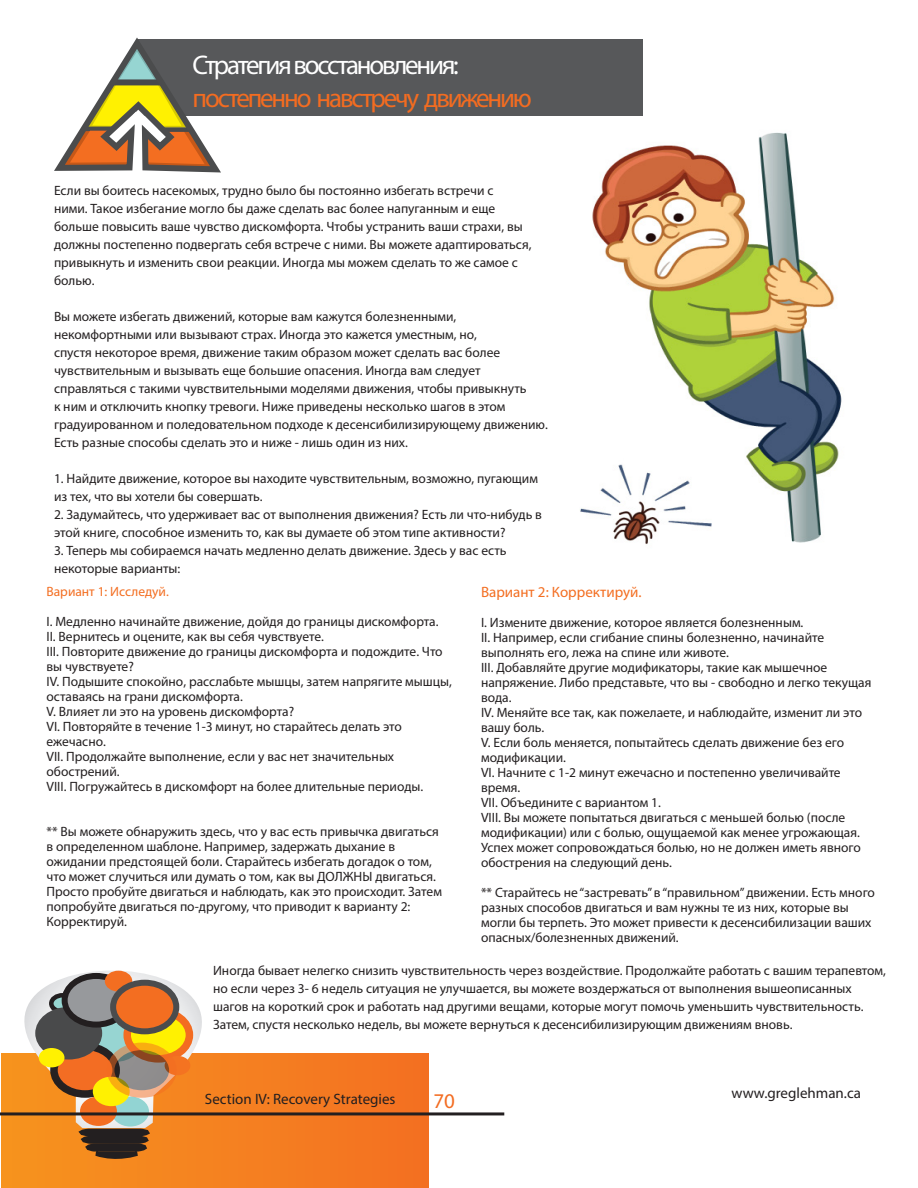
<style>
.page{position:relative;width:918px;height:1188px;background:#fff}
.page>*{position:absolute;margin:0;border:0;box-sizing:border-box;transform-origin:0 0}
.heading_4{font:27px "Myriad Pro";letter-spacing:-.08em;color:#f36c21}
.heading_4-2{font:27px "Myriad Pro";letter-spacing:-.08em;color:#fff}
.t1{font:21px "Myriad Pro";color:#f36c21}
.t2{font:15px "Myriad Pro";color:#231f20}
.t3{font:15px "Myriad Pro";color:#f36e21}
.t4{font:13.5px/15px "Myriad Pro";color:#231f20}
.t5{font:13.5px "Myriad Pro";color:#f36e21}
</style>
<div class="page">
<div style="left:1px;top:1053px;width:427px;height:135px;background:linear-gradient(to right,#f7941e,#f27022)"></div>
<svg style="left:0;top:970px;width:350px;height:158px"></svg>
<svg style="left:51px;top:995px;width:23px;height:17px"></svg>
<div style="left:49px;top:993px;width:27px;height:21px;border:4px solid #231f20;border-radius:50%"></div>
<div style="left:88px;top:1016px;width:55px;height:46px;background:#96d5d2;border-radius:50%"></div>
<svg style="left:74px;top:1126px;width:81px;height:35px;background:#774e28"></svg>
<div style="left:54px;top:1046px;width:62px;height:48px;background:#f36c21;border-radius:50%"></div>
<div style="left:50px;top:1043px;width:70px;height:55px;border:8px solid #231f20;border-radius:50%"></div>
<div style="left:112px;top:1097px;width:36px;height:29px;background:#92d4d3;border-radius:50%"></div>
<div style="left:112px;top:1097px;width:37px;height:30px;border:2px solid #92d4d1;border-radius:50%"></div>
<div style="left:80px;top:1096px;width:37px;height:30px;background:#f36e21;border-radius:50%"></div>
<div style="left:93px;top:1077px;width:37px;height:29px;background:#fff101;border-radius:50%"></div>
<svg style="left:127px;top:1011px;width:62px;height:48px"></svg>
<div style="left:123px;top:1007px;width:70px;height:56px;border:8px solid #f36c21;border-radius:50%"></div>
<div style="left:35px;top:1007px;width:67px;height:53px;background:#494a4b;border-radius:50%"></div>
<div style="left:65px;top:976px;width:63px;height:49px;background:#97999c;border-radius:50%"></div>
<div style="left:62px;top:973px;width:69px;height:55px;border:6px solid #231f20;border-radius:50%"></div>
<div style="left:165px;top:1056px;width:25px;height:19px;background:#f47321;border-radius:50%"></div>
<div style="left:39px;top:1048px;width:25px;height:19px;background:#fff101;border-radius:50%"></div>
<div style="left:107px;top:973px;width:23px;height:16px;background:#f36e21;border-radius:50%"></div>
<div style="left:105px;top:971px;width:27px;height:21px;border:4px solid #f36e21;border-radius:50%"></div>
<svg style="left:111px;top:1046px;width:62px;height:48px;background:#94816f"></svg>
<div style="left:107px;top:1043px;width:70px;height:55px;border:8px solid #f36c21;border-radius:50%"></div>
<div style="left:113px;top:983px;width:63px;height:48px;background:#f36e21;border-radius:50%"></div>
<div style="left:110px;top:980px;width:69px;height:54px;border:6px solid #4b4c4d;border-radius:50%"></div>
<hr style="left:0;top:1112px;width:504px;height:3px;background:#231f20">
<div style="left:136px;top:39px;width:506px;height:77px;background:#57585a"></div>
<svg style="left:54px;top:37px;width:167px;height:136px"></svg>
<img style="left:580px;top:132px;width:262px;height:413px">
<p class="heading_4-2" style="left:193px;top:49px;width:268px">Стратегия восстановления:</p>
<p class="heading_4" style="left:193px;top:81px;width:341px">постепенно навстречу движению</p>
<p class="t4" style="left:54px;top:181px;width:479px;line-height:18px">Если вы боитесь насекомых, трудно было бы постоянно избегать встречи с<br>ними. Такое избегание могло бы даже сделать вас более напуганным и еще больше повысить ваше чувство дискомфорта. Чтобы устранить ваши страхи, вы должны постепенно подвергать себя встрече с ними. Вы можете адаптироваться, привыкнуть и изменить свои реакции. Иногда мы можем сделать то же самое с болью.</p>
<p class="t4" style="left:54px;top:307px;width:495px;line-height:18px">Вы можете избегать движений, которые вам кажутся болезненными, некомфортными или вызывают страх. Иногда это кажется уместным, но,<br>спустя некоторое время, движение таким образом может сделать вас более чувствительным и вызывать еще большие опасения. Иногда вам следует справляться с такими чувствительными моделями движения, чтобы привыкнуть<br>к ним и отключить кнопку тревоги. Ниже приведены несколько шагов в этом градуированном и поледовательном подходе к десенсибилизирующему движению.<br>Есть разные способы сделать это и ниже - лишь один из них.</p>
<p class="t4" style="left:54px;top:469px;width:486px;line-height:18px">1. Найдите движение, которое вы находите чувствительным, возможно, пугающим из тех, что вы хотели бы совершать.</p>
<p class="t4" style="left:54px;top:505px;width:490px;line-height:18px">2. Задумайтесь, что удерживает вас от выполнения движения? Есть ли что-нибудь в этой книге, способное изменить то, как вы думаете об этом типе активности?</p>
<p class="t4" style="left:54px;top:541px;width:454px;line-height:18px">3. Теперь мы собираемся начать медленно делать движение. Здесь у вас есть некоторые варианты:</p>
<p class="t5" style="left:46px;top:583px;width:124px">Вариант 1: Исследуй.</p>
<p class="t4" style="left:46px;top:614px;width:394px">I. Медленно начинайте движение, дойдя до границы дискомфорта.</p>
<p class="t4" style="left:46px;top:629px;width:279px">II. Вернитесь и оцените, как вы себя чувствуете.</p>
<p class="t4" style="left:46px;top:644px;width:398px">III. Повторите движение до границы дискомфорта и подождите. Что вы чувствуете?</p>
<p class="t4" style="left:46px;top:674px;width:407px">IV. Подышите спокойно, расслабьте мышцы, затем напрягите мышцы, оставаясь на грани дискомфорта.</p>
<p class="t4" style="left:46px;top:704px;width:249px">V. Влияет ли это на уровень дискомфорта?</p>
<p class="t4" style="left:46px;top:719px;width:357px">VI. Повторяйте в течение 1-3 минут, но старайтесь делать это ежечасно.</p>
<p class="t4" style="left:46px;top:749px;width:349px">VII. Продолжайте выполнение, если у вас нет значительных обострений.</p>
<p class="t4" style="left:46px;top:779px;width:378px">VIII. Погружайтесь в дискомфорт на более длительные периоды.</p>
<p class="t4" style="left:46px;top:824px;width:397px">** Вы можете обнаружить здесь, что у вас есть привычка двигаться в определенном шаблоне. Например, задержать дыхание в ожидании предстоящей боли. Старайтесь избегать догадок о том, что может случиться или думать о том, как вы ДОЛЖНЫ двигаться.<br>Просто пробуйте двигаться и наблюдать, как это происходит. Затем попробуйте двигаться по-другому, что приводит к варианту 2:<br>Корректируй.</p>
<p class="t3" style="left:481px;top:583px;width:162px">Вариант 2: Корректируй.</p>
<p class="t4" style="left:481px;top:615px;width:324px">I. Измените движение, которое является болезненным.</p>
<p class="t4" style="left:481px;top:630px;width:345px">II. Например, если сгибание спины болезненно, начинайте выполнять его, лежа на спине или животе.</p>
<p class="t4" style="left:481px;top:660px;width:392px">III. Добавляйте другие модификаторы, такие как мышечное напряжение. Либо представьте, что вы - свободно и легко текущая вода.</p>
<p class="t4" style="left:481px;top:705px;width:383px">IV. Меняйте все так, как пожелаете, и наблюдайте, изменит ли это вашу боль.</p>
<p class="t4" style="left:481px;top:735px;width:365px">V. Если боль меняется, попытайтесь сделать движение без его модификации.</p>
<p class="t4" style="left:481px;top:765px;width:361px">VI. Начните с 1-2 минут ежечасно и постепенно увеличивайте время.</p>
<p class="t4" style="left:481px;top:795px;width:181px">VII. Объедините с вариантом 1.</p>
<p class="t4" style="left:481px;top:810px;width:381px">VIII. Вы можете попытаться двигаться с меньшей болью (после модификации) или с болью, ощущаемой как менее угрожающая.<br>Успех может сопровождаться болью, но не должен иметь явного обострения на следующий день.</p>
<p class="t4" style="left:481px;top:885px;width:395px">** Старайтесь не “застревать” в “правильном” движении. Есть много разных способов двигаться и вам нужны те из них, которые вы могли бы терпеть. Это может привести к десенсибилизации ваших опасных/болезненных движений.</p>
<p class="t4" style="left:213px;top:961px;width:674px;line-height:18px">Иногда бывает нелегко снизить чувствительность через воздействие. Продолжайте работать с вашим терапевтом, но если через 3- 6 недель ситуация не улучшается, вы можете воздержаться от выполнения вышеописанных шагов на короткий срок и работать над другими вещами, которые могут помочь уменьшить чувствительность.<br>Затем, спустя несколько недель, вы можете вернуться к десенсибилизирующим движениям вновь.</p>
<p class="t2" style="left:205px;top:1090px;width:192px">Section IV: Recovery Strategies</p>
<h2 class="t1" style="left:433px;top:1088px;width:23px">70</h2>
<p class="t2" style="left:732px;top:1084px;width:131px">www.greglehman.ca</p>
</div>
